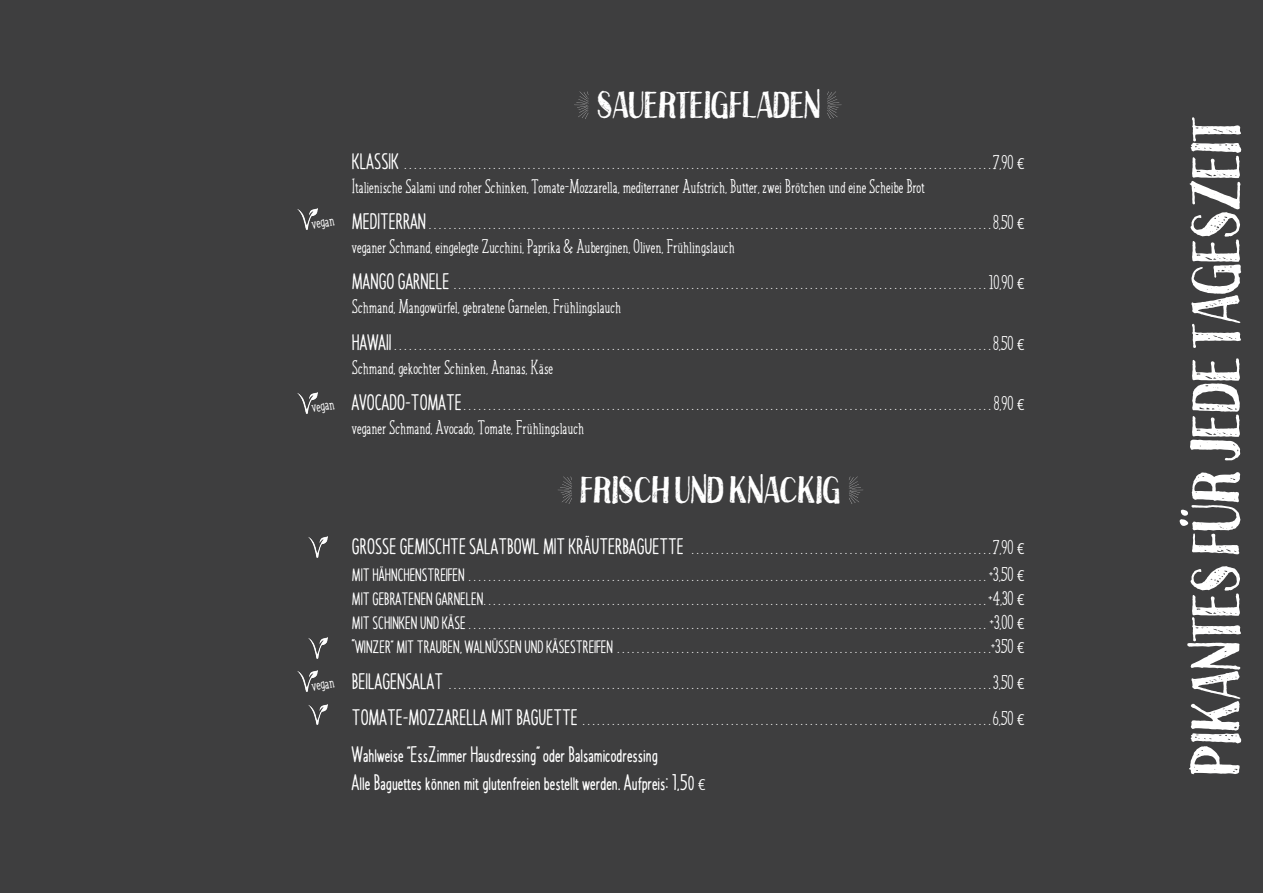
<style>
.page{position:relative;width:1263px;height:893px;background:#3e3e3f}
.page>*{position:absolute;margin:0;border:0;box-sizing:border-box;transform-origin:0 0}
.t1{font:69px "True Sketch";color:#fff}
.t2{font:38.4px "True Sketch";color:#fff}
.t3{font:700 22.5px/28.5px "Jovial Sans";color:#fff}
.t4{font:19.95px/24px "Jovial";color:#fff}
.t5{font:18px "Jovial";color:#fff}
.s1{font-family:"Jovial Sans";font-weight:700;font-size:22.5px}
.s2{font-family:"Botanika Mono";font-size:15px}
.s3{font-family:"Jovial Sans";font-weight:700;font-size:18px}
.s4{font-family:"Jovial Sans";font-weight:700}
.s5{font-size:19.95px}
.s6{font-family:"Botanika Mono";font-weight:400;font-size:15px}
</style>
<div class="page">
<svg style="left:574px;top:91px;width:15px;height:28px"></svg>
<svg style="left:827px;top:91px;width:15px;height:28px"></svg>
<svg style="left:558px;top:476px;width:14px;height:28px"></svg>
<svg style="left:849px;top:476px;width:14px;height:28px"></svg>
<img style="left:298px;top:209px;width:19px;height:21px">
<img style="left:298px;top:393px;width:19px;height:20px">
<img style="left:298px;top:671px;width:19px;height:21px">
<img style="left:308px;top:704px;width:20px;height:21px">
<img style="left:308px;top:637px;width:20px;height:21px">
<img style="left:308px;top:536px;width:20px;height:21px">
<p class="t5" style="left:310px;top:213px;width:25px;rotate:-9deg">vegan</p>
<p class="t5" style="left:310px;top:397px;width:25px;rotate:-9deg">vegan</p>
<p class="t5" style="left:310px;top:675px;width:25px;rotate:-9deg">vegan</p>
<h2 class="t2" style="left:597px;top:83px;width:225px">SAUERTEIGFLADEN</h2>
<p class="t4" style="left:352px;top:151px;width:675px"><span class="s1">KLASSIK</span> . . . . . . . . . . . . . . . . . . . . . . . . . . . . . . . . . . . . . . . . . . . . . . . . . . . . . . . . . . . . . . . . . . . . . . . . . . . . . . . . . . . . . . . . . . . . . . . . . . . . . . . . . . . . . . . . . . . . . . 7,90 <span class="s2">€<br></span>Italienische Salami und roher Schinken, Tomate-Mozzarella, mediterraner Aufstrich, Butter, zwei Brötchen und eine Scheibe Brot</p>
<p class="t4" style="left:352px;top:211px;width:675px"><span class="s1">MEDITERRAN</span> . . . . . . . . . . . . . . . . . . . . . . . . . . . . . . . . . . . . . . . . . . . . . . . . . . . . . . . . . . . . . . . . . . . . . . . . . . . . . . . . . . . . . . . . . . . . . . . . . . . . . . . . . . . . . . . . . 8,50 <span class="s2">€ </span>veganer Schmand, eingelegte Zucchini, Paprika &amp; Auberginen, Oliven, Frühlingslauch</p>
<p class="t4" style="left:352px;top:271px;width:675px"><span class="s1">MANGO GARNELE</span> . . . . . . . . . . . . . . . . . . . . . . . . . . . . . . . . . . . . . . . . . . . . . . . . . . . . . . . . . . . . . . . . . . . . . . . . . . . . . . . . . . . . . . . . . . . . . . . . . . . . . . . . . . . . 10,90 <span class="s2">€<br></span>Schmand, Mangowürfel, gebratene Garnelen, Frühlingslauch</p>
<p class="t4" style="left:352px;top:331px;width:675px"><span class="s1">HAWAII</span> . . . . . . . . . . . . . . . . . . . . . . . . . . . . . . . . . . . . . . . . . . . . . . . . . . . . . . . . . . . . . . . . . . . . . . . . . . . . . . . . . . . . . . . . . . . . . . . . . . . . . . . . . . . . . . . . . . . . . . . . 8,50 <span class="s2">€<br></span>Schmand, gekochter Schinken, Ananas, Käse</p>
<p class="t4" style="left:352px;top:391px;width:675px"><span class="s1">AVOCADO-TOMATE</span> . . . . . . . . . . . . . . . . . . . . . . . . . . . . . . . . . . . . . . . . . . . . . . . . . . . . . . . . . . . . . . . . . . . . . . . . . . . . . . . . . . . . . . . . . . . . . . . . . . . . . . . . . . . 8,90 <span class="s2">€ </span>veganer Schmand, Avocado, Tomate, Frühlingslauch</p>
<h2 class="t2" style="left:580px;top:468px;width:262px">FRISCH UND KNACKIG</h2>
<p class="t4" style="left:352px;top:534px;width:675px;line-height:27px"><span class="s1">GROSSE GEMISCHTE SALATBOWL MIT KRÄUTERBAGUETTE</span> . . . . . . . . . . . . . . . . . . . . . . . . . . . . . . . . . . . . . . . . . . . . . . . . . . . . . . . . . . . . 7,90 <span class="s2">€<br></span><span class="s3">MIT HÄHNCHENSTREIFEN</span> . . . . . . . . . . . . . . . . . . . . . . . . . . . . . . . . . . . . . . . . . . . . . . . . . . . . . . . . . . . . . . . . . . . . . . . . . . . . . . . . . . . . . . . . . . . . . . . . . . . . . . . . . +3,50 <span class="s2">€</span></p>
<p class="t4" style="left:352px;top:587px;width:675px;text-align:justify"><span class="s3">MIT GEBRATENEN GARNELEN</span> . . . . . . . . . . . . . . . . . . . . . . . . . . . . . . . . . . . . . . . . . . . . . . . . . . . . . . . . . . . . . . . . . . . . . . . . . . . . . . . . . . . . . . . . . . . . . . . . . . . . . +4,30 <span class="s2">€ </span><span class="s3">MIT SCHINKEN UND KÄSE</span> . . . . . . . . . . . . . . . . . . . . . . . . . . . . . . . . . . . . . . . . . . . . . . . . . . . . . . . . . . . . . . . . . . . . . . . . . . . . . . . . . . . . . . . . . . . . . . . . . . . . . . . . . +3,00 <span class="s2">€ </span><span class="s4">“</span><span class="s3">WINZER“ MIT TRAUBEN, WALNÜSSEN UND KÄSESTREIFEN</span> . . . . . . . . . . . . . . . . . . . . . . . . . . . . . . . . . . . . . . . . . . . . . . . . . . . . . . . . . . . . . . . . . . . . . . . . . . . +350 <span class="s2">€</span></p>
<p class="t4" style="left:352px;top:665px;width:675px;line-height:36.2px"><span class="s1">BEILAGENSALAT</span> . . . . . . . . . . . . . . . . . . . . . . . . . . . . . . . . . . . . . . . . . . . . . . . . . . . . . . . . . . . . . . . . . . . . . . . . . . . . . . . . . . . . . . . . . . . . . . . . . . . . . . . . . . . . . 3,50 <span class="s2">€<br></span><span class="s1">TOMATE-MOZZARELLA MIT BAGUETTE</span> . . . . . . . . . . . . . . . . . . . . . . . . . . . . . . . . . . . . . . . . . . . . . . . . . . . . . . . . . . . . . . . . . . . . . . . . . . . . . . . . . . 6,50 <span class="s2">€</span></p>
<p class="t3" style="left:352px;top:740px;width:356px">Wahlweise “EssZimmer Hausdressing“ oder Balsamicodressing<br>Alle Baguettes können mit glutenfreien bestellt werden. Aufpreis: 1,5<span class="s5">0</span> <span class="s6">€</span></p>
<h1 class="t1" style="left:1176px;top:776px;width:660px;rotate:-90deg">PIKANTES FÜR JEDE TAGESZEIT</h1>
</div>
